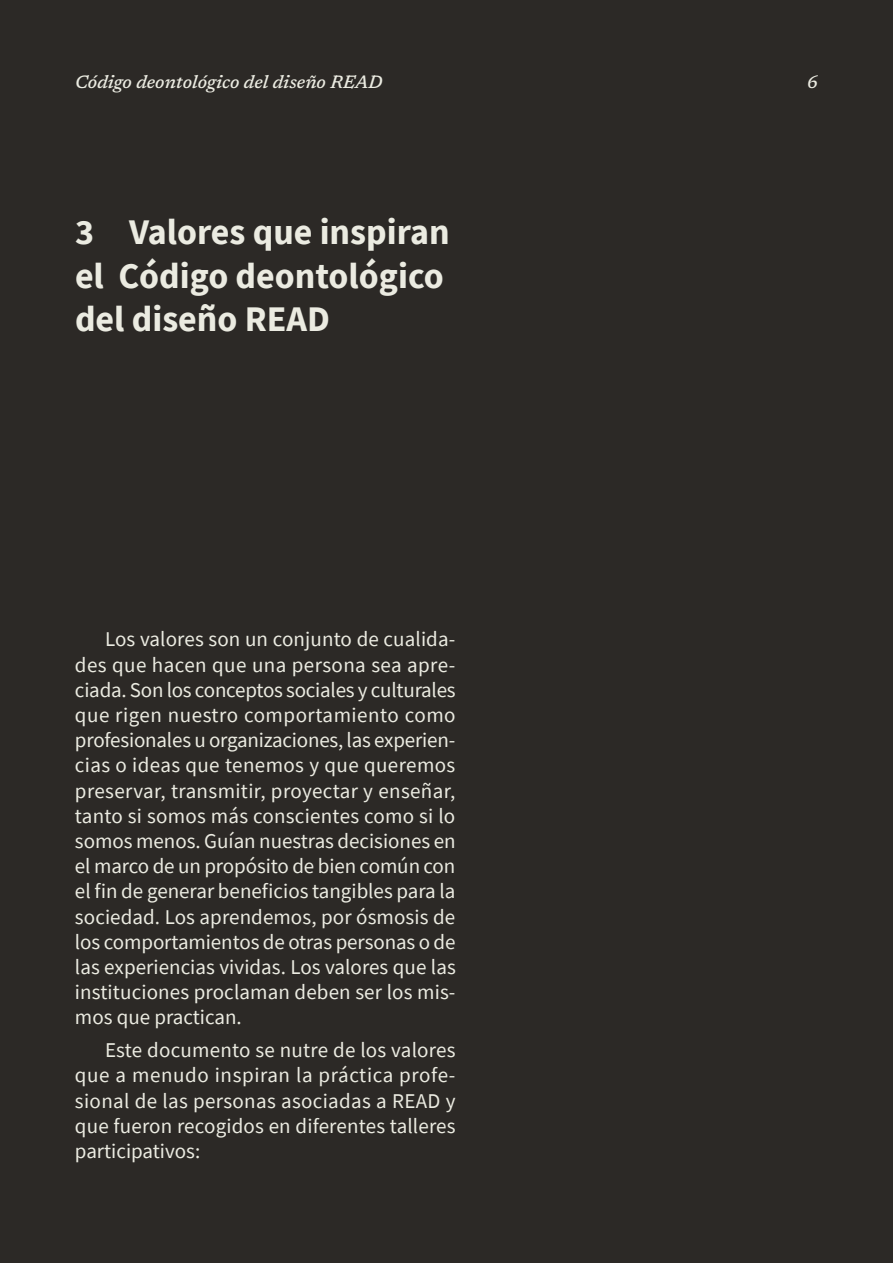
<style>
.page{position:relative;width:893px;height:1263px;background:#2c2926}
.page>*{position:absolute;margin:0;border:0;box-sizing:border-box;transform-origin:0 0}
.t1{font:700 36px/43.2px "Source Sans Pro";color:#ebebe1}
.t2{font:21px/25.2px "Source Sans Pro";letter-spacing:.005em;color:#ebebe1;text-align:justify}
.t3{font:italic 500 18px "Newsreader 12 pt";color:#ebebe1}
</style>
<div class="page">
<p class="t3" style="left:75px;top:69px;width:309px">Código deontológico del diseño READ</p>
<p class="t3" style="left:807px;top:69px;width:13px">6</p>
<h1 class="t1" style="left:75px;top:210px;width:376px">3 Valores que inspiran el Código deontológico del diseño READ</h1>
<p class="t2" style="left:75px;top:627px;width:382px;text-indent:30px">Los valores son un conjunto de cualida&shy;des que hacen que una persona sea apre&shy;ciada. Son los conceptos sociales y culturales que rigen nuestro comportamiento como profesionales u organizaciones, las experien&shy;cias o ideas que tenemos y que queremos preservar, transmitir, proyectar y enseñar, tanto si somos más conscientes como si lo somos menos. Guían nuestras decisiones en el marco de un propósito de bien común con el fin de generar beneficios tangibles para la sociedad. Los aprendemos, por ósmosis de los comportamientos de otras personas o de las experiencias vividas. Los valores que las instituciones proclaman deben ser los mis&shy;mos que practican.</p>
<p class="t2" style="left:75px;top:1037px;width:382px;text-indent:30px">Este documento se nutre de los valores que a menudo inspiran la práctica profe&shy;sional de las personas asociadas a READ y que fueron recogidos en diferentes talleres participativos:</p>
</div>
